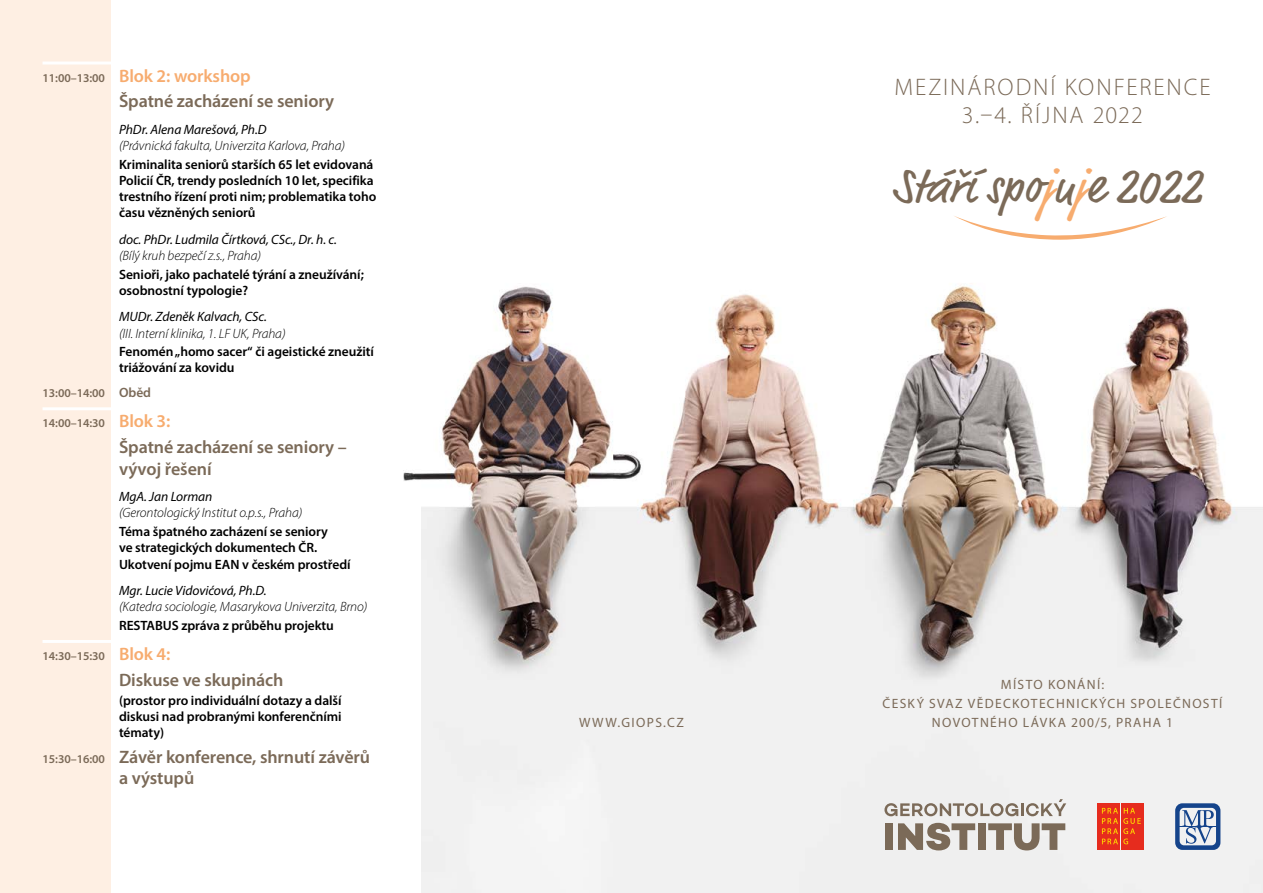
<style>
.page{position:relative;width:1263px;height:893px;background:#fff}
.page>*{position:absolute;margin:0;border:0;box-sizing:border-box;transform-origin:0 0}
.t1{font:49.05px "Market Pro";color:#7b6a58}
.t2{font:300 24px/28.8px "Myriad Pro";letter-spacing:.08em;color:#7b6a58;text-align:center}
.t3{font:600 18px/21.6px "Myriad Pro";letter-spacing:-.005em;color:#7b6a58}
.t4{font:600 13.5px/16.2px "Myriad Pro";letter-spacing:-.005em;color:#000}
.t5{font:italic 300 13.5px "Myriad Pro";letter-spacing:-.005em;color:#000}
.t6{font:italic 13.5px "Myriad Pro";letter-spacing:-.005em;color:#000}
.t7{font:13.5px/19.2px "Myriad Pro";letter-spacing:.1em;color:#7b6a58;text-align:center}
.t8{font:600 12px "Myriad Pro";letter-spacing:-.005em;color:#7b6a58}
.s1{font-size:12px}
.s2{color:#f7ac6f}
.s3{font-size:13.5px}
.s4{font-size:18px;color:#f7ac6f}
</style>
<div class="page">
<div style="left:0;top:0;width:111px;height:893px;background:#feefe3"></div>
<img style="left:403px;top:285px;width:860px;height:608px">
<svg style="left:954px;top:216px;width:213px;height:24px"></svg>
<svg style="left:1175px;top:803px;width:45px;height:47px"></svg>
<div style="left:1097px;top:803px;width:23px;height:47px;background:#e62c1e"></div>
<div style="left:1121px;top:803px;width:23px;height:47px;background:#e62c1e"></div>
<svg style="left:1102px;top:808px;width:39px;height:36px"></svg>
<div style="left:885px;top:823px;width:8px;height:27px;background:#7b6a58"></div>
<svg style="left:898px;top:823px;width:77px;height:27px"></svg>
<div style="left:978px;top:823px;width:8px;height:27px;background:#7b6a58"></div>
<svg style="left:988px;top:823px;width:77px;height:27px"></svg>
<svg style="left:884px;top:799px;width:182px;height:17px"></svg>
<hr style="left:43px;top:62px;width:335px;height:3px;background:#fff">
<hr style="left:43px;top:407px;width:335px;height:3px;background:#fff">
<hr style="left:43px;top:640px;width:335px;height:3px;background:#fff">
<h3 class="t3" style="left:119px;top:62px;width:217px;line-height:25.8px;text-indent:-77px"><span class="s1">11:00–13:00</span> <span class="s2">Blok 2: workshop<br></span>Špatné zacházení se seniory</h3>
<p class="t6" style="left:119px;top:121px;width:149px">PhDr. Alena Marešová, Ph.D</p>
<p class="t5" style="left:119px;top:137px;width:227px">(Právnická fakulta, Univerzita Karlova, Praha)</p>
<p class="t4" style="left:119px;top:156px;width:259px">Kriminalita seniorů starších 65 let evidovaná Policií ČR, trendy posledních 10 let, specifika trestního řízení proti nim; problematika toho času vězněných seniorů</p>
<p class="t6" style="left:119px;top:231px;width:219px">doc. PhDr. Ludmila Čírtková, CSc., Dr. h. c.</p>
<p class="t5" style="left:119px;top:247px;width:143px">(Bílý kruh bezpečí z.s., Praha)</p>
<p class="t4" style="left:119px;top:266px;width:246px">Senioři, jako pachatelé týrání a zneužívání; osobnostní typologie?</p>
<p class="t6" style="left:119px;top:308px;width:149px">MUDr. Zdeněk Kalvach, CSc.</p>
<p class="t5" style="left:119px;top:325px;width:168px">(III. Interní klinika, 1. LF UK, Praha)</p>
<p class="t4" style="left:119px;top:343px;width:256px">Fenomén „homo sacer“ či ageistické zneužití triážování za kovidu</p>
<p class="t8" style="left:43px;top:385px;width:110px">13:00–14:00 <span class="s3">Oběd</span></p>
<p class="t8" style="left:43px;top:416px;width:129px">14:00–14:30 <span class="s4">Blok 3:</span></p>
<h3 class="t3" style="left:119px;top:436px;width:229px">Špatné zacházení se seniory – vývoj řešení</h3>
<p class="t6" style="left:119px;top:488px;width:95px">MgA. Jan Lorman</p>
<p class="t5" style="left:119px;top:505px;width:185px">(Gerontologický Institut o.p.s., Praha)</p>
<p class="t4" style="left:119px;top:523px;width:233px">Téma špatného zacházení se seniory<br>ve strategických dokumentech ČR.<br>Ukotvení pojmu EAN v českém prostředí</p>
<p class="t6" style="left:119px;top:582px;width:149px">Mgr. Lucie Vidovićová, Ph.D.</p>
<p class="t5" style="left:119px;top:598px;width:250px">(Katedra sociologie, Masarykova Univerzita, Brno)</p>
<p class="t4" style="left:119px;top:617px;width:216px">RESTABUS zpráva z průběhu projektu</p>
<p class="t8" style="left:43px;top:648px;width:129px">14:30–15:30 <span class="s4">Blok 4:</span></p>
<h3 class="t3" style="left:119px;top:668px;width:166px">Diskuse ve skupinách</h3>
<p class="t4" style="left:119px;top:692px;width:224px;text-align:justify">(prostor pro individuální dotazy a další diskusi nad probranými konferenčními tématy)</p>
<h3 class="t3" style="left:119px;top:745px;width:253px;text-indent:-77px"><span class="s1">15:30–16:00</span> Závěr konference, shrnutí závěrů a výstupů</h3>
<h2 class="t2" style="left:894px;top:72px;width:318px">MEZINÁRODNÍ KONFERENCE<br>3.–4. ŘÍJNA 2022</h2>
<h1 class="t1" style="left:892px;top:153px;width:311px">Stáří spo<span class="s2">j</span>u<span class="s2">j</span>e 2022</h1>
<p class="t7" style="left:883px;top:675px;width:341px">MÍSTO KONÁNÍ:<br>ČESKÝ SVAZ VĚDECKOTECHNICKÝCH SPOLEČNOSTÍ</p>
<p class="t7" style="left:579px;top:713px;width:106px">WWW.GIOPS.CZ</p>
<p class="t7" style="left:932px;top:713px;width:243px">NOVOTNÉHO LÁVKA 200/5, PRAHA 1</p>
</div>
